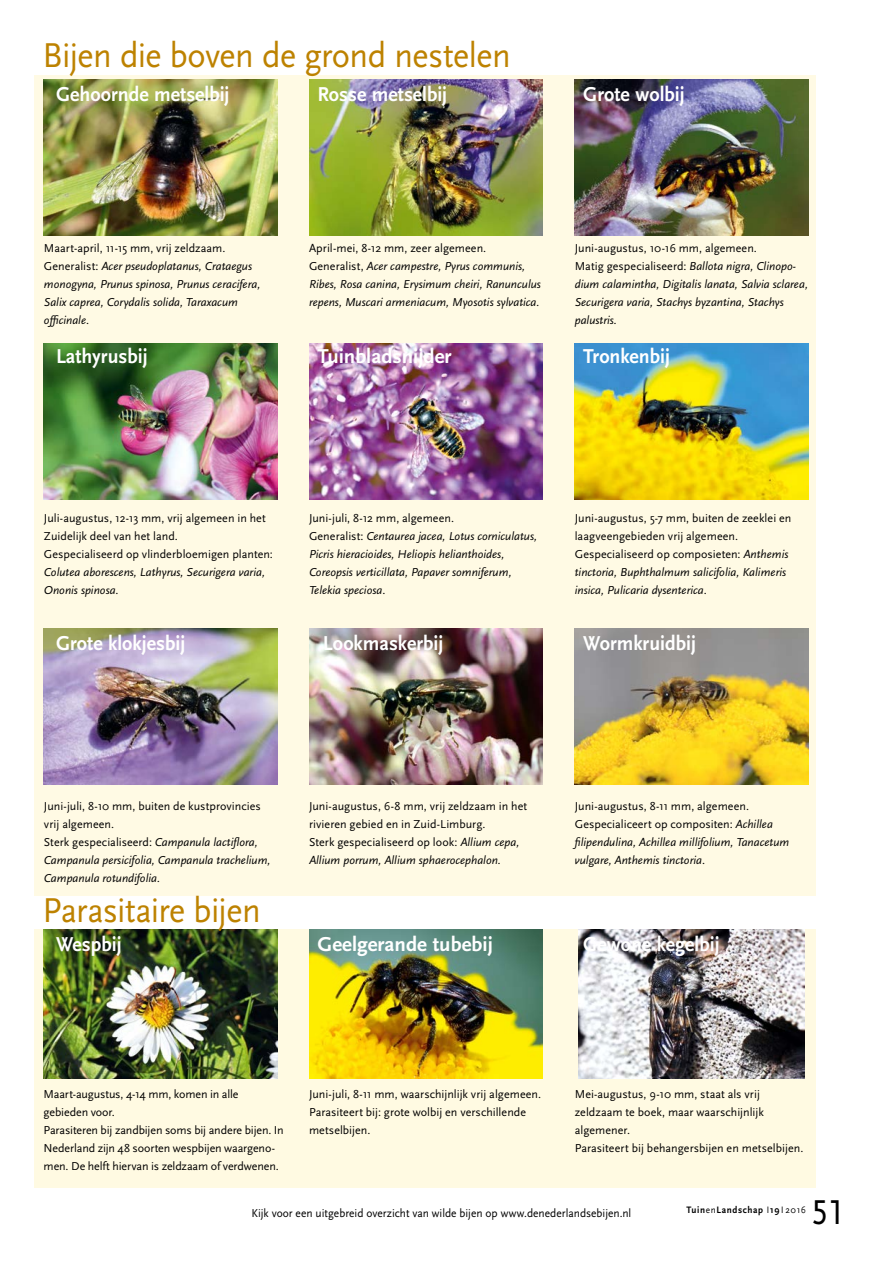
<style>
.page{position:relative;width:893px;height:1263px;background:#fff}
.page>*{position:absolute;margin:0;border:0;box-sizing:border-box;transform-origin:0 0}
.t1{font:36px "Scala Sans OT";letter-spacing:-.015em;color:#bd8200;scale:.95 1}
.t2{font:36px "Scala Sans OT";color:#000;scale:.95 1}
.t3{font:700 21px "Scala Sans OT";color:#fff;scale:.95 1}
.t4{font:700 21px "Scala Sans OT";color:#fff}
.t5{font:italic 12px/18px "Scala Sans OT";color:#000}
.t6{font:12px/18px "Scala Sans OT";color:#000}
.t7{font:12px "Scala Sans OT";color:#000;scale:.95 1}
.t8{font:700 9.75px "Scala Sans OT";letter-spacing:.07em;color:#000;scale:.95 1}
.s1{font-style:normal}
.s2{font-style:italic}
.s3{font-weight:400}
</style>
<div class="page">
<div style="left:35px;top:75px;width:781px;height:821px;background:#fffae4"></div>
<div style="left:35px;top:930px;width:781px;height:258px;background:#fffae2"></div>
<img style="left:44px;top:80px;width:233px;height:155px">
<img style="left:44px;top:629px;width:233px;height:155px">
<img style="left:44px;top:343px;width:233px;height:156px">
<img style="left:309px;top:80px;width:233px;height:155px">
<img style="left:309px;top:629px;width:233px;height:155px">
<img style="left:309px;top:343px;width:233px;height:156px">
<img style="left:575px;top:80px;width:233px;height:155px">
<img style="left:575px;top:629px;width:233px;height:155px">
<img style="left:575px;top:343px;width:233px;height:156px">
<img style="left:44px;top:930px;width:233px;height:149px">
<img style="left:309px;top:930px;width:233px;height:149px">
<img style="left:578px;top:930px;width:227px;height:149px">
<h1 class="t1" style="left:43px;top:36px;width:494px">Bijen die boven de grond nestelen</h1>
<h2 class="t3" style="left:56px;top:82px;width:184px">Gehoornde metselbij</h2>
<h2 class="t3" style="left:317px;top:82px;width:138px">Rosse metselbij</h2>
<h2 class="t3" style="left:583px;top:82px;width:108px">Grote wolbij</h2>
<p class="t5" style="left:44px;top:239px;width:218px"><span class="s1">Maart-april, 11-15 mm, vrij zeldzaam.<br>Generalist:</span> Acer pseudoplatanus, Crataegus monogyna, Prunus spinosa, Prunus ceracifera, Salix caprea, Corydalis solida, Taraxacum officinale<span class="s1">.</span></p>
<p class="t5" style="left:309px;top:239px;width:233px"><span class="s1">April-mei, 8-12 mm, zeer algemeen.<br>Generalist,</span> Acer campestre, Pyrus communis, Ribes, Rosa canina, Erysimum cheiri, Ranunculus repens, Muscari armeniacum, Myosotis sylvatica.</p>
<p class="t5" style="left:575px;top:239px;width:235px"><span class="s1">Juni-augustus, 10-16 mm, algemeen.<br>Matig gespecialiseerd:</span> Ballota nigra, Clinopo&shy;dium calamintha, Digitalis lanata, Salvia sclarea, Securigera varia, Stachys byzantina, Stachys palustris.</p>
<h2 class="t3" style="left:56px;top:345px;width:98px">Lathyrusbij</h2>
<h2 class="t4" style="left:317px;top:345px;width:136px">Tuinbladsnijder</h2>
<h2 class="t3" style="left:583px;top:345px;width:93px">Tronkenbij</h2>
<p class="t6" style="left:44px;top:509px;width:230px">Juli-augustus, 12-13 mm, vrij algemeen in het<br>Zuidelijk deel van het land.<br>Gespecialiseerd op vlinderbloemigen planten:</p>
<p class="t5" style="left:44px;top:563px;width:223px">Colutea aborescens, Lathyrus, Securigera varia,<br>Ononis spinosa<span class="s1">.</span></p>
<h2 class="t3" style="left:56px;top:631px;width:137px">Grote klokjesbij</h2>
<p class="t5" style="left:309px;top:509px;width:230px"><span class="s1">Juni-juli, 8-12 mm, algemeen.<br>Generalist:</span> Centaurea jacea, Lotus corniculatus, Picris hieracioides, Heliopis helianthoides, Coreopsis verticillata, Papaver somniferum, Telekia speciosa<span class="s1">.</span></p>
<p class="t6" style="left:575px;top:509px;width:218px">Juni-augustus, 5-7 mm, buiten de zeeklei en laagveengebieden vrij algemeen.<br>Gespecialiseerd op composieten: <span class="s2">Anthemis tinctoria, Buphthalmum salicifolia, Kalimeris insica, Pulicaria dysenterica</span>.</p>
<h2 class="t3" style="left:323px;top:631px;width:128px">Lookmaskerbij</h2>
<h2 class="t3" style="left:583px;top:631px;width:120px">Wormkruidbij</h2>
<p class="t5" style="left:44px;top:797px;width:228px"><span class="s1">Juni-juli, 8-10 mm, buiten de kustprovincies vrij algemeen.<br>Sterk gespecialiseerd:</span> Campanula lactiflora, Campanula persicifolia, Campanula trachelium, Campanula rotundifolia.</p>
<p class="t6" style="left:309px;top:797px;width:220px">Juni-augustus, 6-8 mm, vrij zeldzaam in het rivieren gebied en in Zuid-Limburg.<br>Sterk gespecialiseerd op look: <span class="s2">Allium cepa, Allium porrum, Allium sphaerocephalon.</span></p>
<p class="t5" style="left:575px;top:797px;width:216px"><span class="s1">Juni-augustus, 8-11 mm, algemeen.<br>Gespecialiceert op compositen:</span> Achillea filipendulina, Achillea millifolium, Tanacetum vulgare, Anthemis tinctoria<span class="s1">.</span></p>
<h1 class="t1" style="left:43px;top:891px;width:231px">Parasitaire bijen</h1>
<h2 class="t3" style="left:56px;top:932px;width:71px">Wespbij</h2>
<h2 class="t4" style="left:317px;top:932px;width:177px">Geelgerande tubebij</h2>
<h2 class="t3" style="left:583px;top:932px;width:145px">Gewone kegelbij</h2>
<p class="t6" style="left:44px;top:1085px;width:242px">Maart-augustus, 4-14 mm, komen in alle gebieden voor.<br>Parasiteren bij zandbijen soms bij andere bijen. In Nederland zijn 48 soorten wespbijen waargeno&shy;men. De helft hiervan is zeldzaam of verdwenen.</p>
<p class="t6" style="left:309px;top:1085px;width:234px">Juni-juli, 8-11 mm, waarschijnlijk vrij algemeen.<br>Parasiteert bij: grote wolbij en verschillende metselbijen.</p>
<p class="t6" style="left:575px;top:1085px;width:230px">Mei-augustus, 9-10 mm, staat als vrij zeldzaam te boek, maar waarschijnlijk algemener.<br>Parasiteert bij behangersbijen en metselbijen.</p>
<p class="t7" style="left:252px;top:1206px;width:401px">Kijk voor een uitgebreid overzicht van wilde bijen op www.denederlandsebijen.nl</p>
<h1 class="t2" style="left:811px;top:1193px;width:37px">51</h1>
<p class="t8" style="left:686px;top:1205px;width:127px">Tuin<span class="s3">en</span>Landschap I 19 I <span class="s3">2016</span></p>
</div>
